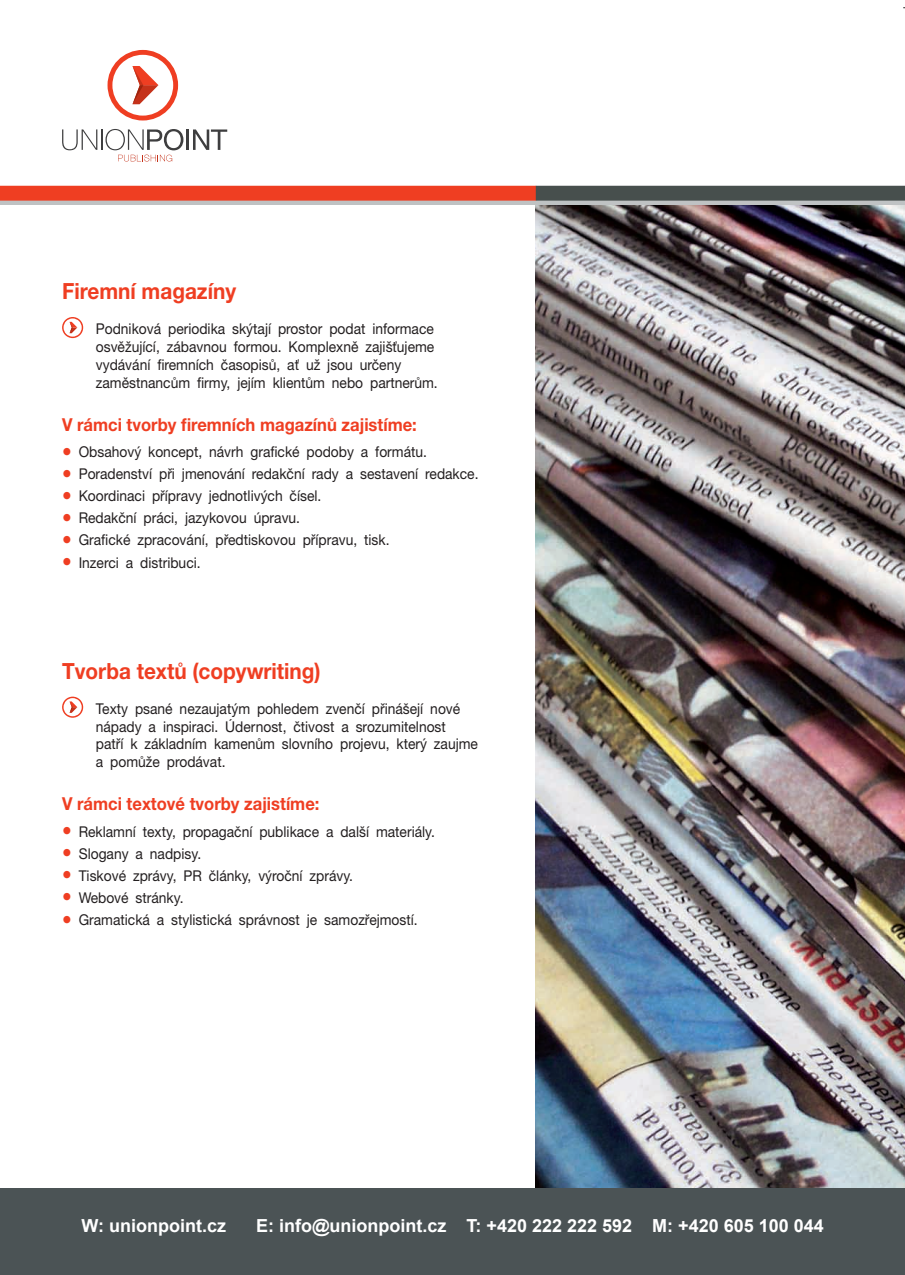
<style>
.page{position:relative;width:905px;height:1275px;background:#fff}
.page>*{position:absolute;margin:0;border:0;box-sizing:border-box;transform-origin:0 0}
.t1{font:700 22.35px "Helvetica Neue CE";color:#ef3e22;scale:.93 1}
.t2{font:18.3px "Helvetica Neue CE";letter-spacing:.04em;color:#fff;scale:.95 1}
.t3{font:700 18px "Arial";color:#fff}
.t4{font:700 17.85px "Helvetica Neue CE";color:#ef3e22;scale:.93 1}
.t5{font:14.85px/17.9px "Helvetica Neue CE";color:#231f20;scale:.93 1}
.s1{font-size:20.85px;color:#ef3e22}
.s2{font-weight:700}
</style>
<div class="page">
<img style="left:536px;top:205px;width:369px;height:983px">
<div style="left:0;top:198px;width:905px;height:7px;background:#bfc2c3"></div>
<div style="left:0;top:186px;width:536px;height:15px;background:#ef3e22"></div>
<svg style="left:108px;top:50px;width:70px;height:70px"></svg>
<svg style="left:62px;top:129px;width:35px;height:21px"></svg>
<hr style="left:101px;top:129px;width:2px;height:21px;background:#3e3e3f">
<hr style="left:186px;top:129px;width:3px;height:21px;background:#3e3e3f">
<svg style="left:193px;top:129px;width:34px;height:21px"></svg>
<svg style="left:105px;top:129px;width:78px;height:33px"></svg>
<svg style="left:62px;top:317px;width:21px;height:21px"></svg>
<svg style="left:62px;top:697px;width:21px;height:21px"></svg>
<div style="left:536px;top:186px;width:369px;height:15px;background:#474f4d"></div>
<div style="left:0;top:1188px;width:905px;height:87px;background:#4b5355"></div>
<h1 class="t1" style="left:62px;top:283px;width:189px">Firemní magazíny</h1>
<p class="t5" style="left:96px;top:321px;width:369px">Podniková periodika skýtají prostor podat informace osvěžující, zábavnou formou. Komplexně zajišťujeme vydávání firemních časopisů, ať už jsou určeny zaměstnancům firmy, jejím klientům nebo partnerům.</p>
<p class="t4" style="left:62px;top:418px;width:383px">V rámci tvorby firemních magazínů zajistíme:</p>
<p class="t5" style="left:62px;top:444px;width:394px"><span class="s1">•</span> Obsahový koncept, návrh grafické podoby a formátu.</p>
<p class="t5" style="left:62px;top:466px;width:449px"><span class="s1">•</span> Poradenství při jmenování redakční rady a sestavení redakce.</p>
<p class="t5" style="left:62px;top:489px;width:280px"><span class="s1">•</span> Koordinaci přípravy jednotlivých čísel.</p>
<p class="t5" style="left:62px;top:511px;width:257px"><span class="s1">•</span> Redakční práci, jazykovou úpravu.</p>
<p class="t5" style="left:62px;top:533px;width:354px"><span class="s1">•</span> Grafické zpracování, předtiskovou přípravu, tisk.</p>
<p class="t5" style="left:62px;top:555px;width:150px"><span class="s1">•</span> Inzerci a distribuci.</p>
<h1 class="t1" style="left:62px;top:663px;width:280px">Tvorba textů (copywriting)</h1>
<p class="t5" style="left:96px;top:701px;width:412px">Texty psané nezaujatým pohledem zvenčí přinášejí nové nápady a inspiraci. Údernost, čtivost a srozumitelnost<br>patří k základním kamenům slovního projevu, který zaujme a pomůže prodávat.</p>
<p class="t4" style="left:62px;top:798px;width:278px">V rámci textové tvorby zajistíme:</p>
<p class="t5" style="left:62px;top:824px;width:402px"><span class="s1">•</span> Reklamní texty, propagační publikace a další materiály.</p>
<p class="t5" style="left:62px;top:846px;width:151px"><span class="s1">•</span> Slogany a nadpisy.</p>
<p class="t5" style="left:62px;top:868px;width:314px"><span class="s1">•</span> Tiskové zprávy, PR články, výroční zprávy.</p>
<p class="t5" style="left:62px;top:890px;width:132px"><span class="s1">•</span> Webové stránky.</p>
<p class="t5" style="left:62px;top:912px;width:384px"><span class="s1">•</span> Gramatická a stylistická správnost je samozřejmostí.</p>
<p class="t2" style="left:62px;top:1213px;width:821px"><span class="s2">Více informací</span> získáte na www.unionpoint.cz nebo na telefonním čísle +420 222 222 593.</p>
<p class="t3" style="left:81px;top:1215px;width:146px">W: unionpoint.cz</p>
<p class="t3" style="left:256px;top:1215px;width:569px">E: info@unionpoint.cz T: +420 222 222 592 M: +420 605 100 044</p>
</div>
